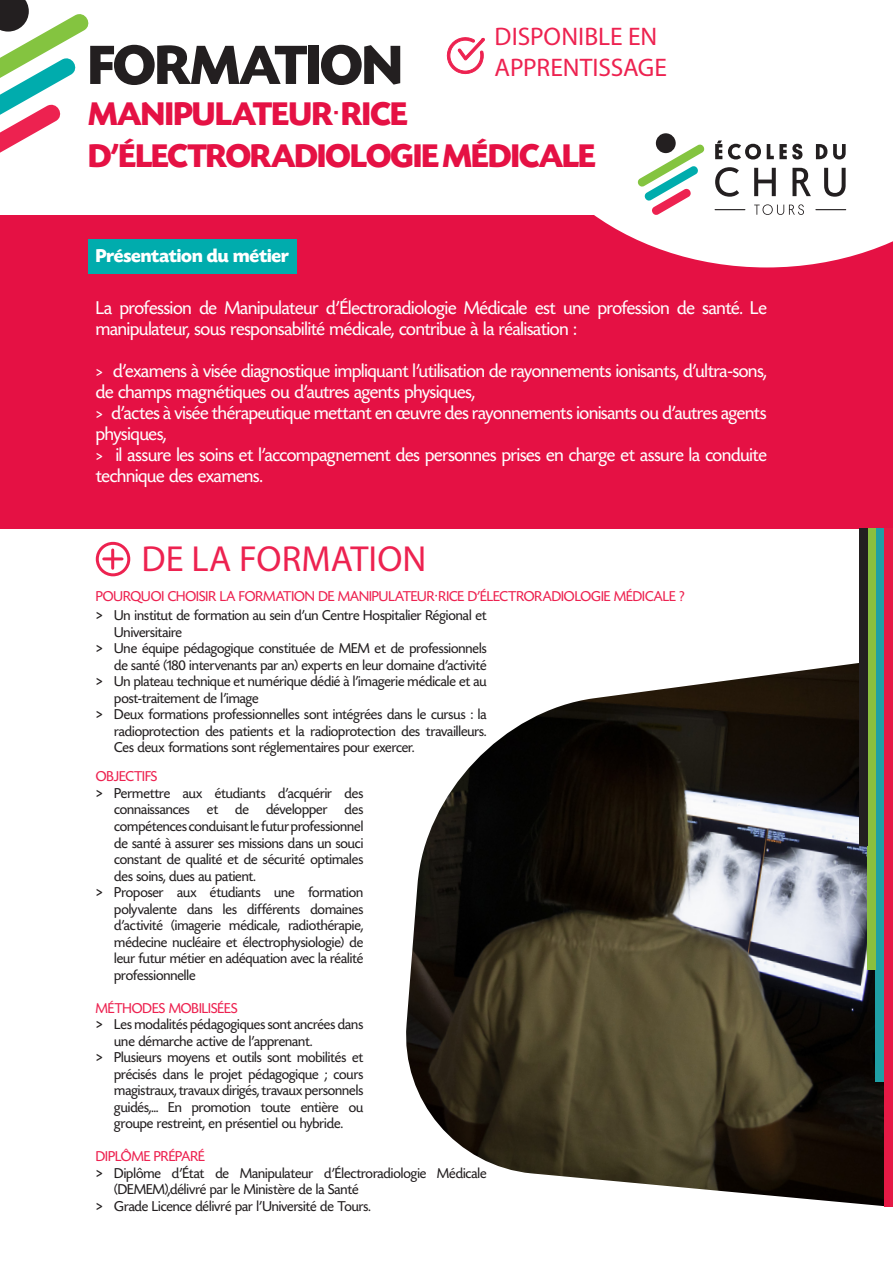
<style>
.page{position:relative;width:893px;height:1263px;background:#fff}
.page>*{position:absolute;margin:0;border:0;box-sizing:border-box;transform-origin:0 0}
.t1{font:700 58.2px "Today SHOP";letter-spacing:-.005em;color:#231f20}
.t2{font:36.3px "Myriad Pro";letter-spacing:.005em;color:#ed2250}
.t3{font:700 34.5px "Today SHOP";letter-spacing:-.01em;color:#e51144}
.t4{font:25.5px/30.6px "Myriad Pro";letter-spacing:-.005em;color:#ed2250}
.t5{font:19.5px/21px "Today SHOP";letter-spacing:-.01em;color:#fff}
.t6{font:700 19.5px "Today SHOP";letter-spacing:-.005em;color:#fff}
.t7{font:15px/16.5px "Today SHOP";letter-spacing:-.005em;color:#231f20}
.t8{font:15px "Today SHOP";color:#ed2250}
.s1{font-family:"Arial";font-weight:400}
.s2{font-family:"Uni Sans Regular";font-size:15px}
.s3{font-family:"Arial";color:#e51144}
.s4{font-family:"Uni Sans Regular"}
</style>
<div class="page">
<div style="left:0;top:215px;width:893px;height:313px;background:#e51144"></div>
<svg style="left:594px;top:133px;width:299px;height:134px;fill:#fff"></svg>
<img style="left:406px;top:663px;width:487px;height:544px">
<div style="left:884px;top:528px;width:9px;height:678px;background:#e51a45"></div>
<svg style="left:0;top:0;width:89px;height:153px"></svg>
<div style="left:875px;top:528px;width:9px;height:554px;background:#1f9fa5"></div>
<div style="left:867px;top:528px;width:9px;height:442px;background:#8abf3f"></div>
<div style="left:859px;top:528px;width:8px;height:318px;background:#231f20"></div>
<div style="left:88px;top:240px;width:209px;height:34px;background:#00acad"></div>
<hr style="left:111px;top:550px;width:3px;height:18px;background:#ed2250">
<hr style="left:104px;top:557px;width:18px;height:3px;background:#ed2250">
<div style="left:96px;top:542px;width:34px;height:34px;border:3px solid #ed2250;border-radius:50%"></div>
<svg style="left:446px;top:37px;width:39px;height:38px"></svg>
<svg style="left:754px;top:204px;width:50px;height:11px"></svg>
<svg style="left:715px;top:140px;width:7px;height:19px"></svg>
<svg style="left:728px;top:144px;width:33px;height:15px"></svg>
<svg style="left:767px;top:144px;width:35px;height:15px"></svg>
<svg style="left:816px;top:144px;width:11px;height:15px"></svg>
<svg style="left:833px;top:144px;width:13px;height:15px"></svg>
<svg style="left:715px;top:167px;width:24px;height:30px"></svg>
<svg style="left:754px;top:168px;width:22px;height:28px"></svg>
<svg style="left:792px;top:168px;width:19px;height:28px"></svg>
<svg style="left:824px;top:168px;width:22px;height:29px"></svg>
<svg style="left:638px;top:142px;width:69px;height:73px"></svg>
<div style="left:656px;top:133px;width:20px;height:20px;background:#231f20;border-radius:50%"></div>
<hr style="left:715px;top:209px;width:30px;height:1px;background:#231f20">
<hr style="left:815px;top:209px;width:31px;height:1px;background:#231f20">
<p class="t4" style="left:495px;top:21px;width:174px">DISPONIBLE EN<br>APPRENTISSAGE</p>
<p class="t1" style="left:88px;top:35px;width:315px">FORMATION</p>
<p class="t3" style="left:88px;top:96px;width:321px">MANIPULATEUR<span class="s1">·</span>RICE</p>
<p class="t3" style="left:88px;top:138px;width:508px">D’ÉLECTRORADIOLOGIE MÉDICALE</p>
<p class="t6" style="left:96px;top:246px;width:195px">Présentation du métier</p>
<p class="t5" style="left:96px;top:298px;width:672px">La profession de Manipulateur d’Électroradiologie Médicale est une profession de santé. Le manipulateur, sous responsabilité médicale, contribue à la réalisation :</p>
<p class="t5" style="left:96px;top:361px;width:672px"><span class="s2">&gt;</span> d’examens à visée diagnostique impliquant l’utilisation de rayonnements ionisants, d’ultra-sons, de champs magnétiques ou d’autres agents physiques,</p>
<p class="t5" style="left:96px;top:403px;width:672px"><span class="s2">&gt;</span> d’actes à visée thérapeutique mettant en œuvre des rayonnements ionisants ou d’autres agents physiques,</p>
<p class="t5" style="left:96px;top:445px;width:672px"><span class="s2">&gt;</span> il assure les soins et l’accompagnement des personnes prises en charge et assure la conduite technique des examens.</p>
<p class="t2" style="left:142px;top:537px;width:287px">DE LA FORMATION</p>
<p class="t8" style="left:96px;top:588px;width:590px">POURQUOI CHOISIR LA FORMATION DE MANIPULATEUR<span class="s3">·</span>RICE D’ÉLECTRORADIOLOGIE MÉDICALE ?</p>
<p class="t7" style="left:114px;top:607px;width:374px;text-indent:-18px"><span class="s4">&gt;</span> Un institut de formation au sein d’un Centre Hospitalier Régional et<br>Universitaire</p>
<p class="t7" style="left:96px;top:640px;width:392px;text-align:right"><span class="s4">&gt;</span> Une équipe pédagogique constituée de MEM et de professionnels de santé (180 intervenants par an) experts en leur domaine d’activité</p>
<p class="t7" style="left:114px;top:673px;width:374px;text-indent:-18px"><span class="s4">&gt;</span> Un plateau technique et numérique dédié à l’imagerie médicale et au post-traitement de l’image</p>
<p class="t7" style="left:114px;top:706px;width:374px;text-align:justify;text-indent:-18px"><span class="s4">&gt;</span> Deux formations professionnelles sont intégrées dans le cursus : la radioprotection des patients et la radioprotection des travailleurs.<br>Ces deux formations sont réglementaires pour exercer.</p>
<p class="t8" style="left:96px;top:769px;width:63px">OBJECTIFS</p>
<p class="t7" style="left:114px;top:785px;width:251px;text-align:justify;text-indent:-18px"><span class="s4">&gt;</span> Permettre aux étudiants d’acquérir des connaissances et de développer des compétences conduisant le futur professionnel de santé à assurer ses missions dans un souci constant de qualité et de sécurité optimales des soins, dues au patient.</p>
<p class="t7" style="left:114px;top:884px;width:251px;text-align:justify;text-indent:-18px"><span class="s4">&gt;</span> Proposer aux étudiants une formation polyvalente dans les différents domaines d’activité (imagerie médicale, radiothérapie, médecine nucléaire et électrophysiologie) de leur futur métier en adéquation avec la réalité professionnelle</p>
<p class="t8" style="left:96px;top:1000px;width:143px">MÉTHODES MOBILISÉES</p>
<p class="t7" style="left:114px;top:1016px;width:251px;text-indent:-18px"><span class="s4">&gt;</span> Les modalités pédagogiques sont ancrées dans une démarche active de l’apprenant.</p>
<p class="t7" style="left:114px;top:1049px;width:250px;text-align:justify;text-indent:-18px"><span class="s4">&gt;</span> Plusieurs moyens et outils sont mobilités et précisés dans le projet pédagogique ; cours magistraux, travaux dirigés, travaux personnels guidés,... En promotion toute entière ou groupe restreint, en présentiel ou hybride.</p>
<p class="t8" style="left:96px;top:1148px;width:111px">DIPLÔME PRÉPARÉ</p>
<p class="t7" style="left:114px;top:1165px;width:374px;text-indent:-18px"><span class="s4">&gt;</span> Diplôme d’État de Manipulateur d’Électroradiologie Médicale (DEMEM),délivré par le Ministère de la Santé</p>
<p class="t7" style="left:96px;top:1198px;width:277px"><span class="s4">&gt;</span> Grade Licence délivré par l’Université de Tours.</p>
</div>
